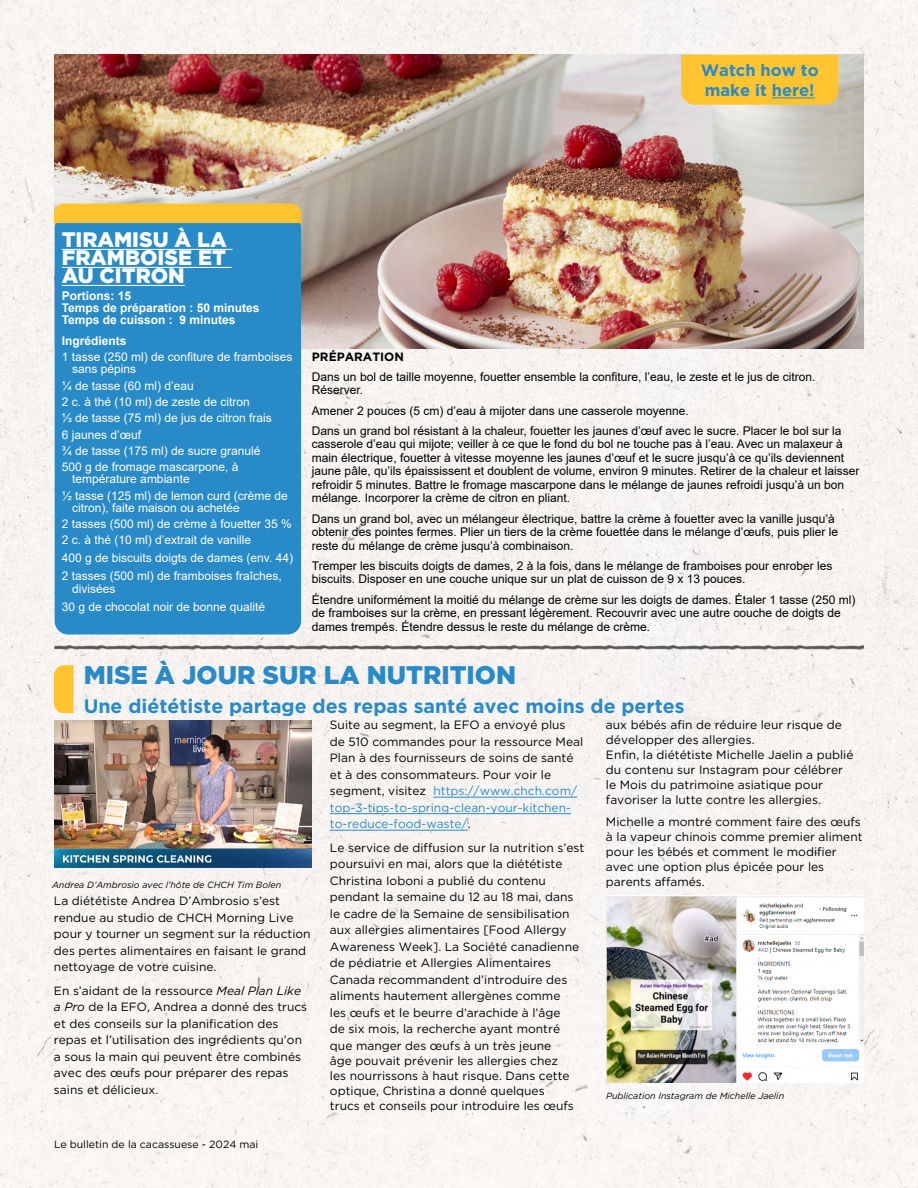
<style>
.page{position:relative;width:918px;height:1188px;background:#f7f4f2}
.page>*{position:absolute;margin:0;border:0;box-sizing:border-box;transform-origin:0 0}
.t1{font:900 25.5px "Gotham";color:#298ac8}
.t2{font:900 21px/18px "Gotham";color:#fff;text-align:justify}
.t3{font:700 19.5px "Gotham";color:#298ac8}
.t4{font:700 16.5px/19.5px "Gotham";color:#298ac8}
.t5{font:12px/16.5px "Gotham";color:#000}
.t6{font:12px/13.5px "Arial";color:#000}
.t7{font:12px/16.4px "Arial";color:#fff}
.t8{font:700 12px/12px "Arial";color:#fff}
.t9{font:700 12px "Gotham";color:#000}
.t10{font:10.5px "Gotham";color:#000}
.t11{font:italic 9px "Gotham";color:#000}
.s1{font-style:italic}
.s2{color:#298ac8}
</style>
<div class="page">
<hr style="left:433px;top:797px;width:144px;height:1px;background:#298ac8">
<hr style="left:330px;top:813px;width:241px;height:1px;background:#298ac8">
<hr style="left:330px;top:830px;width:138px;height:1px;background:#298ac8">
<img style="left:54px;top:54px;width:810px;height:295px">
<div style="left:55px;top:215px;width:246px;height:420px;background:#298ac8;border-radius:14px"></div>
<div style="left:681px;top:55px;width:157px;height:50px;background:#ffc42f"></div>
<hr style="left:772px;top:98px;width:43px;height:1px;background:#298ac8">
<svg style="left:54px;top:665px;width:20px;height:48px"></svg>
<img style="left:606px;top:896px;width:258px;height:187px">
<img style="left:54px;top:721px;width:258px;height:146px">
<div style="left:54px;top:204px;width:247px;height:19px;background:#ffc42f"></div>
<img style="left:55px;top:646px;width:808px;height:6px">
<hr style="left:62px;top:249px;width:171px;height:1px;background:#fff">
<hr style="left:62px;top:267px;width:170px;height:1px;background:#fff">
<hr style="left:62px;top:285px;width:123px;height:1px;background:#fff">
<h3 class="t4" style="left:701px;top:60px;width:119px">Watch how to make it here!</h3>
<h2 class="t2" style="left:62px;top:230px;width:166px">TIRAMISU À LA FRAMBOISE ET AU CITRON</h2>
<p class="t8" style="left:62px;top:290px;width:199px">Portions: 15<br>Temps de préparation : 50 minutes<br>Temps de cuisson : 9 minutes</p>
<p class="t8" style="left:62px;top:335px;width:66px">Ingrédients</p>
<p class="t7" style="left:72px;top:351px;width:222px;line-height:12px;text-indent:-10px">1 tasse (250 ml) de confiture de framboises sans pépins</p>
<p class="t7" style="left:62px;top:377px;width:212px">¼ de tasse (60 ml) d’eau<br>2 c. à thé (10 ml) de zeste de citron<br>⅓ de tasse (75 ml) de jus de citron frais<br>6 jaunes d’œuf<br>¾ de tasse (175 ml) de sucre granulé<br>500 g de fromage mascarpone, à</p>
<p class="t7" style="left:62px;top:471px;width:228px;text-indent:10px">température ambiante<br>½ tasse (125 ml) de lemon curd (crème de</p>
<p class="t7" style="left:62px;top:499px;width:232px;text-indent:10px">citron), faite maison ou achetée<br>2 tasses (500 ml) de crème à fouetter 35 %<br>2 c. à thé (10 ml) d’extrait de vanille</p>
<p class="t7" style="left:62px;top:549px;width:233px;line-height:17.9px">400 g de biscuits doigts de dames (env. 44)<br>2 tasses (500 ml) de framboises fraîches,</p>
<p class="t7" style="left:62px;top:580px;width:205px;line-height:17.9px;text-indent:10px">divisées<br>30 g de chocolat noir de bonne qualité</p>
<p class="t9" style="left:312px;top:349px;width:93px">PRÉPARATION</p>
<p class="t6" style="left:312px;top:370px;width:505px">Dans un bol de taille moyenne, fouetter ensemble la confiture, l’eau, le zeste et le jus de citron.<br>Réserver.</p>
<p class="t6" style="left:312px;top:400px;width:531px;line-height:20.2px">Amener 2 pouces (5 cm) d’eau à mijoter dans une casserole moyenne.<br>Dans un grand bol résistant à la chaleur, fouetter les jaunes d’œuf avec le sucre. Placer le bol sur la</p>
<p class="t6" style="left:312px;top:437px;width:549px">casserole d’eau qui mijote; veiller à ce que le fond du bol ne touche pas à l’eau. Avec un malaxeur à main électrique, fouetter à vitesse moyenne les jaunes d’œuf et le sucre jusqu’à ce qu’ils deviennent jaune pâle, qu’ils épaississent et doublent de volume, environ 9 minutes. Retirer de la chaleur et laisser refroidir 5 minutes. Battre le fromage mascarpone dans le mélange de jaunes refroidi jusqu’à un bon mélange. Incorporer la crème de citron en pliant.</p>
<p class="t6" style="left:312px;top:512px;width:528px">Dans un grand bol, avec un mélangeur électrique, battre la crème à fouetter avec la vanille jusqu’à obtenir des pointes fermes. Plier un tiers de la crème fouettée dans le mélange d’œufs, puis plier le reste du mélange de crème jusqu’à combinaison.</p>
<p class="t6" style="left:312px;top:559px;width:522px">Tremper les biscuits doigts de dames, 2 à la fois, dans le mélange de framboises pour enrober les biscuits. Disposer en une couche unique sur un plat de cuisson de 9 x 13 pouces.</p>
<p class="t6" style="left:312px;top:593px;width:545px">Étendre uniformément la moitié du mélange de crème sur les doigts de dames. Étaler 1 tasse (250 ml) de framboises sur la crème, en pressant légèrement. Recouvrir avec une autre couche de doigts de dames trempés. Étendre dessus le reste du mélange de crème.</p>
<h1 class="t1" style="left:84px;top:660px;width:434px">MISE À JOUR SUR LA NUTRITION</h1>
<h3 class="t3" style="left:84px;top:695px;width:602px">Une diététiste partage des repas santé avec moins de pertes</h3>
<p class="t11" style="left:52px;top:880px;width:231px">Andrea D’Ambrosio avec l’hôte de CHCH Tim Bolen</p>
<p class="t5" style="left:54px;top:893px;width:258px">La diététiste Andrea D’Ambrosio s’est rendue au studio de CHCH Morning Live pour y tourner un segment sur la réduction des pertes alimentaires en faisant le grand nettoyage de votre cuisine.</p>
<p class="t5" style="left:54px;top:982px;width:255px">En s’aidant de la ressource <span class="s1">Meal Plan Like a Pro</span> de la EFO, Andrea a donné des trucs et des conseils sur la planification des repas et l’utilisation des ingrédients qu’on a sous la main qui peuvent être combinés avec des œufs pour préparer des repas sains et délicieux.</p>
<p class="t10" style="left:54px;top:1139px;width:206px">Le bulletin de la cacassuese - 2024 mai</p>
<p class="t5" style="left:330px;top:717px;width:255px">Suite au segment, la EFO a envoyé plus de 510 commandes pour la ressource Meal Plan à des fournisseurs de soins de santé et à des consommateurs. Pour voir le segment, visitez <span class="s2">https://www.chch.com/ top-3-tips-to-spring-clean-your-kitchen&shy;to-reduce-food-waste/</span>.</p>
<p class="t5" style="left:330px;top:839px;width:256px">Le service de diffusion sur la nutrition s’est poursuivi en mai, alors que la diététiste Christina Ioboni a publié du contenu pendant la semaine du 12 au 18 mai, dans le cadre de la Semaine de sensibilisation aux allergies alimentaires [Food Allergy Awareness Week]. La Société canadienne de pédiatrie et Allergies Alimentaires Canada recommandent d’introduire des aliments hautement allergènes comme<br>les œufs et le beurre d’arachide à l’âge<br>de six mois, la recherche ayant montré que manger des œufs à un très jeune</p>
<p class="t5" style="left:330px;top:1053px;width:245px;line-height:15px">âge pouvait prévenir les allergies chez les nourrissons à haut risque. Dans cette optique, Christina a donné quelques trucs et conseils pour introduire les œufs</p>
<p class="t5" style="left:606px;top:718px;width:249px;line-height:15px">aux bébés afin de réduire leur risque de développer des allergies.<br>Enfin, la diététiste Michelle Jaelin a publié du contenu sur Instagram pour célébrer le Mois du patrimoine asiatique pour favoriser la lutte contre les allergies.</p>
<p class="t5" style="left:606px;top:814px;width:258px;line-height:15px">Michelle a montré comment faire des œufs à la vapeur chinois comme premier aliment pour les bébés et comment le modifier avec une option plus épicée pour les parents affamés.</p>
<p class="t11" style="left:606px;top:1091px;width:180px">Publication Instagram de Michelle Jaelin</p>
</div>
